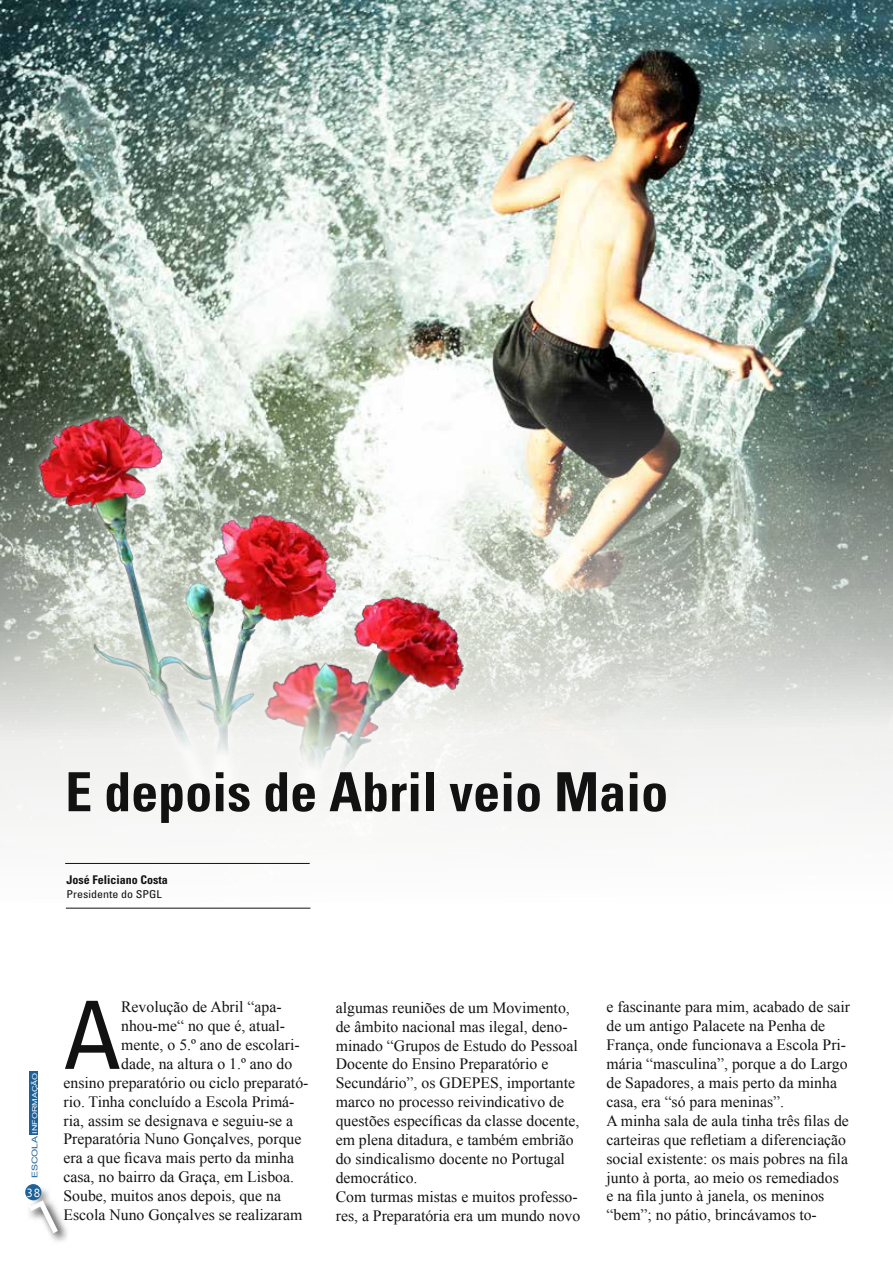
<style>
.page{position:relative;width:893px;height:1263px;background:#fff}
.page>*{position:absolute;margin:0;border:0;box-sizing:border-box;transform-origin:0 0}
.t1{font:condensed 94.35px "Univers";color:#121212}
.t2{font:700 condensed 54px "Univers";color:#121212}
.t3{font:15.75px/18.9px "Times New Roman";color:#121212}
.t4{font:700 condensed 12px "Univers";color:#121212}
.t5{font:12px "Andale Mono";color:#fff}
.t6{font:condensed 10.8px "Univers";color:#121212;scale:1.11 1}
.t7{font:7.8px "Arial";color:#1d6198;scale:1.33 1}
.t8{font:6.75px "Arial";color:#fff;scale:1.33 1}
</style>
<div class="page">
<svg style="left:39px;top:1186px;width:28px;height:56px"></svg>
<svg style="left:29px;top:1189px;width:29px;height:44px"></svg>
<div style="left:25px;top:1184px;width:16px;height:16px;background:#1d6198;border-radius:50%"></div>
<div style="left:29px;top:1072px;width:9px;height:63px;background:#1d6198"></div>
<img style="left:0;top:0;width:893px;height:863px">
<hr style="left:65px;top:863px;width:245px;height:1px;background:#121212">
<hr style="left:66px;top:908px;width:244px;height:1px;background:#121212">
<div style="left:31px;top:407px;width:441px;height:390px;background:#f5f6f4"></div>
<img style="left:1px;top:387px;width:496px;height:401px">
<h2 class="t2" style="left:65px;top:759px;width:604px">E depois de Abril veio Maio</h2>
<p class="t4" style="left:67px;top:872px;width:103px">José Feliciano Costa</p>
<p class="t6" style="left:67px;top:888px;width:87px">Presidente do SPGL</p>
<p class="t8" style="left:30px;top:1134px;width:47px;rotate:-90deg">INFORMAÇÃO</p>
<p class="t7" style="left:30px;top:1178px;width:34px;rotate:-90deg">ESCOLA</p>
<p class="t5" style="left:26px;top:1185px;width:16px">38</p>
<h1 class="t1" style="left:64px;top:975px;width:59px">A</h1>
<p class="t3" style="left:121px;top:997px;width:162px">Revolução de Abril “apa-</p>
<p class="t3" style="left:121px;top:1016px;width:166px">nhou-me“ no que é, atual-</p>
<p class="t3" style="left:121px;top:1035px;width:180px">mente, o 5.º ano de escolari-</p>
<p class="t3" style="left:121px;top:1054px;width:173px">dade, na altura o 1.º ano do</p>
<p class="t3" style="left:64px;top:1073px;width:246px">ensino preparatório ou ciclo preparató-</p>
<p class="t3" style="left:64px;top:1092px;width:232px">rio. Tinha concluído a Escola Primá-</p>
<p class="t3" style="left:64px;top:1110px;width:231px">ria, assim se designava e seguiu-se a</p>
<p class="t3" style="left:64px;top:1129px;width:239px">Preparatória Nuno Gonçalves, porque</p>
<p class="t3" style="left:64px;top:1148px;width:232px">era a que ficava mais perto da minha</p>
<p class="t3" style="left:64px;top:1167px;width:232px">casa, no bairro da Graça, em Lisboa.</p>
<p class="t3" style="left:64px;top:1186px;width:219px">Soube, muitos anos depois, que na</p>
<p class="t3" style="left:64px;top:1205px;width:240px">Escola Nuno Gonçalves se realizaram</p>
<p class="t3" style="left:336px;top:998px;width:246px">algumas reuniões de um Movimento, de âmbito nacional mas ilegal, deno&shy;minado “Grupos de Estudo do Pessoal Docente do Ensino Preparatório e Secundário”, os GDEPES, importante marco no processo reivindicativo de questões específicas da classe docente, em plena ditadura, e também embrião do sindicalismo docente no Portugal democrático.<br>Com turmas mistas e muitos professo&shy;res, a Preparatória era um mundo novo</p>
<p class="t3" style="left:606px;top:997px;width:245px">e fascinante para mim, acabado de sair de um antigo Palacete na Penha de França, onde funcionava a Escola Pri&shy;mária “masculina”, porque a do Largo de Sapadores, a mais perto da minha casa, era “só para meninas”.<br>A minha sala de aula tinha três filas de carteiras que refletiam a diferenciação social existente: os mais pobres na fila junto à porta, ao meio os remediados<br>e na fila junto à janela, os meninos “bem”; no pátio, brincávamos to-</p>
</div>
